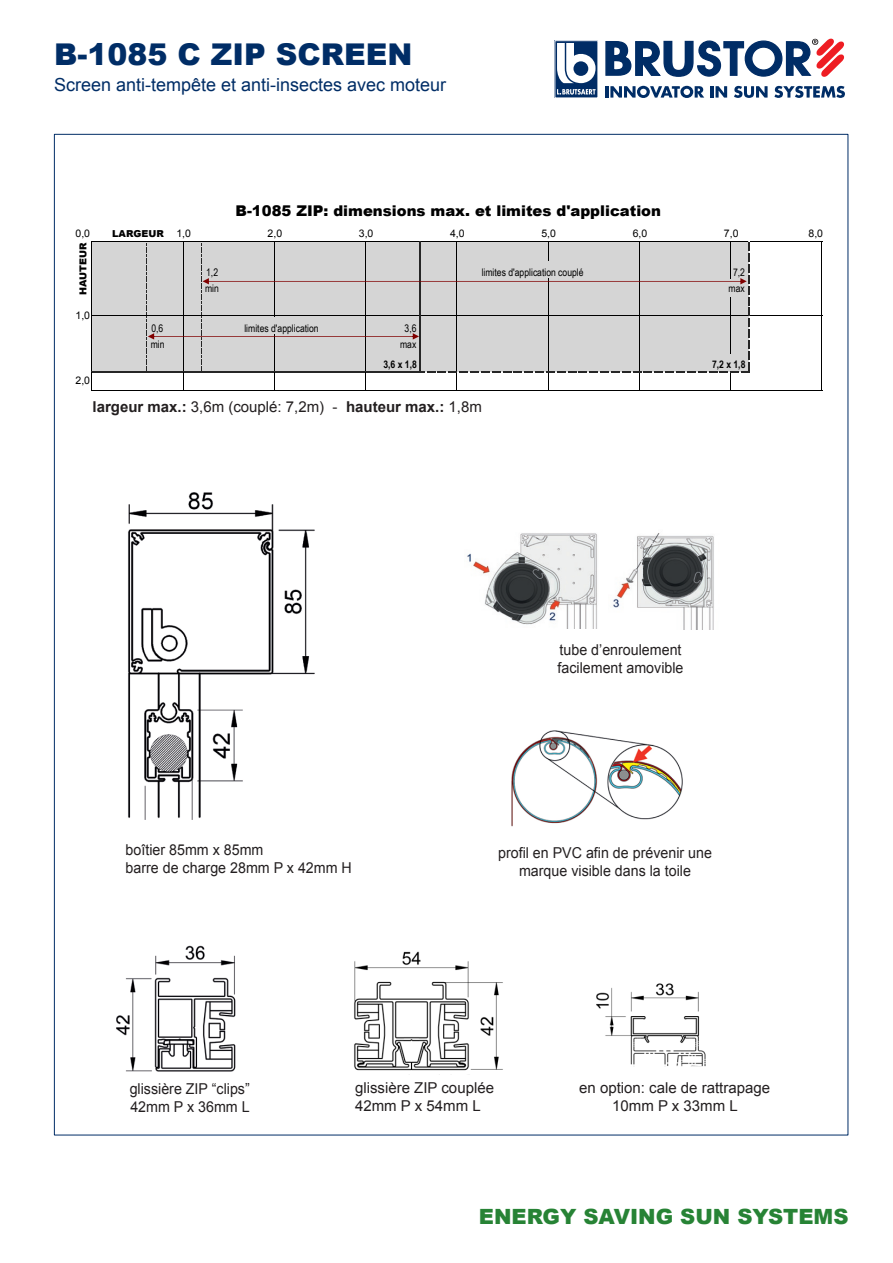
<style>
.page{position:relative;width:893px;height:1263px;background:#fff}
.page>*{position:absolute;margin:0;border:0;box-sizing:border-box;transform-origin:0 0}
.t1{font:900 30px "Arial";color:#002d66}
.t2{font:900 21px "Arial";color:#278335}
.t3{font:18px "Arial";color:#002d66}
.t4{font:15px/18px "Arial";color:#231f20;scale:.95 1}
.t5{font:15px/18px "Arial";color:#231f20;text-align:center}
.t6{font:700 15px "Arial";color:#231f20}
.t7{font:900 14.85px "Arial";color:#000}
.t8{font:10.5px "Arial Narrow";color:#000}
.t9{font:10.5px "Arial";color:#000}
.t10{font:700 10.5px "Arial Narrow";color:#000}
.t11{font:900 9.6px "Arial";color:#000}
.s1{font-weight:400}
</style>
<div class="page">
<svg style="left:605px;top:38px;width:240px;height:60px"></svg>
<div style="left:555px;top:41px;width:43px;height:57px;background:#002c65"></div>
<svg style="left:557px;top:43px;width:38px;height:40px"></svg>
<svg style="left:557px;top:89px;width:39px;height:6px"></svg>
<div style="left:573px;top:61px;width:15px;height:15px;background:#002c65;border-radius:50%"></div>
<div style="left:92px;top:241px;width:657px;height:131px;background:#d5d5d5"></div>
<hr style="left:92px;top:241px;width:327px;height:1px;background:#000">
<hr style="left:421px;top:241px;width:327px;height:1px;background:#000">
<hr style="left:92px;top:315px;width:54px;height:1px;background:#000">
<hr style="left:91px;top:241px;width:1px;height:130px;background:#000">
<hr style="left:91px;top:371px;width:330px;height:2px;background:#262626">
<svg style="left:91px;top:373px;width:1px;height:18px"></svg>
<hr style="left:821px;top:242px;width:1px;height:149px;background:#000">
<hr style="left:419px;top:241px;width:2px;height:132px;background:#262626">
<hr style="left:750px;top:241px;width:72px;height:1px;background:#000">
<hr style="left:750px;top:315px;width:72px;height:1px;background:#000">
<hr style="left:92px;top:390px;width:730px;height:1px;background:#000">
<svg style="left:146px;top:242px;width:604px;height:148px"></svg>
<img style="left:354px;top:951px;width:149px;height:120px">
<img style="left:128px;top:492px;width:187px;height:328px">
<img style="left:116px;top:945px;width:120px;height:127px">
<img style="left:596px;top:983px;width:110px;height:83px">
<img style="left:511px;top:730px;width:172px;height:97px">
<img style="left:467px;top:533px;width:130px;height:95px">
<img style="left:613px;top:533px;width:101px;height:97px">
<h1 class="t1" style="left:54px;top:33px;width:360px">B-1085 C ZIP SCREEN</h1>
<p class="t3" style="left:54px;top:73px;width:394px">Screen anti-tempête et anti-insectes avec moteur</p>
<p class="t7" style="left:235px;top:200px;width:427px">B-1085 ZIP: dimensions max. et limites d'application</p>
<p class="t9" style="left:450px;top:226px;width:16px">4,0</p>
<p class="t9" style="left:541px;top:226px;width:16px">5,0</p>
<p class="t9" style="left:633px;top:226px;width:16px">6,0</p>
<p class="t9" style="left:724px;top:226px;width:16px">7,0</p>
<p class="t9" style="left:808px;top:226px;width:16px">8,0</p>
<p class="t9" style="left:76px;top:226px;width:16px">0,0</p>
<p class="t9" style="left:176px;top:226px;width:16px">1,0</p>
<p class="t9" style="left:268px;top:226px;width:16px">2,0</p>
<p class="t11" style="left:76px;top:295px;width:54px;rotate:-90deg">HAUTEUR</p>
<p class="t9" style="left:359px;top:226px;width:16px">3,0</p>
<p class="t11" style="left:112px;top:226px;width:53px">LARGEUR</p>
<p class="t8" style="left:206px;top:264px;width:13px">1,2</p>
<p class="t8" style="left:482px;top:264px;width:103px">limites d'application couplé</p>
<p class="t8" style="left:733px;top:264px;width:13px">7,2</p>
<p class="t8" style="left:205px;top:281px;width:15px">min</p>
<p class="t8" style="left:729px;top:281px;width:18px">max</p>
<p class="t9" style="left:76px;top:309px;width:16px">1,0</p>
<p class="t9" style="left:76px;top:374px;width:16px">2,0</p>
<p class="t8" style="left:151px;top:320px;width:13px">0,6</p>
<p class="t8" style="left:244px;top:320px;width:76px">limites d'application</p>
<p class="t8" style="left:405px;top:320px;width:13px">3,6</p>
<p class="t8" style="left:151px;top:336px;width:15px">min</p>
<p class="t8" style="left:400px;top:336px;width:18px">max</p>
<p class="t10" style="left:383px;top:356px;width:35px">3,6 x 1,8</p>
<p class="t10" style="left:712px;top:356px;width:35px">7,2 x 1,8</p>
<p class="t6" style="left:93px;top:397px;width:391px">largeur max.: <span class="s1">3,6m (couplé: 7,2m) -</span> hauteur max.: <span class="s1">1,8m</span></p>
<p class="t4" style="left:126px;top:841px;width:240px">boîtier 85mm x 85mm<br>barre de charge 28mm P x 42mm H</p>
<p class="t4" style="left:558px;top:641px;width:134px">tube d’enroulement facilement amovible</p>
<p class="t4" style="left:498px;top:844px;width:227px;text-align:center">profil en PVC afin de prévenir une marque visible dans la toile</p>
<p class="t4" style="left:130px;top:1080px;width:128px">glissière ZIP “clips”<br>42mm P x 36mm L</p>
<p class="t5" style="left:355px;top:1079px;width:140px;text-align:left">glissière ZIP couplée<br>42mm P x 54mm L</p>
<p class="t5" style="left:579px;top:1079px;width:192px">en option: cale de rattrapage<br>10mm P x 33mm L</p>
<h2 class="t2" style="left:479px;top:1201px;width:371px">ENERGY SAVING SUN SYSTEMS</h2>
</div>
